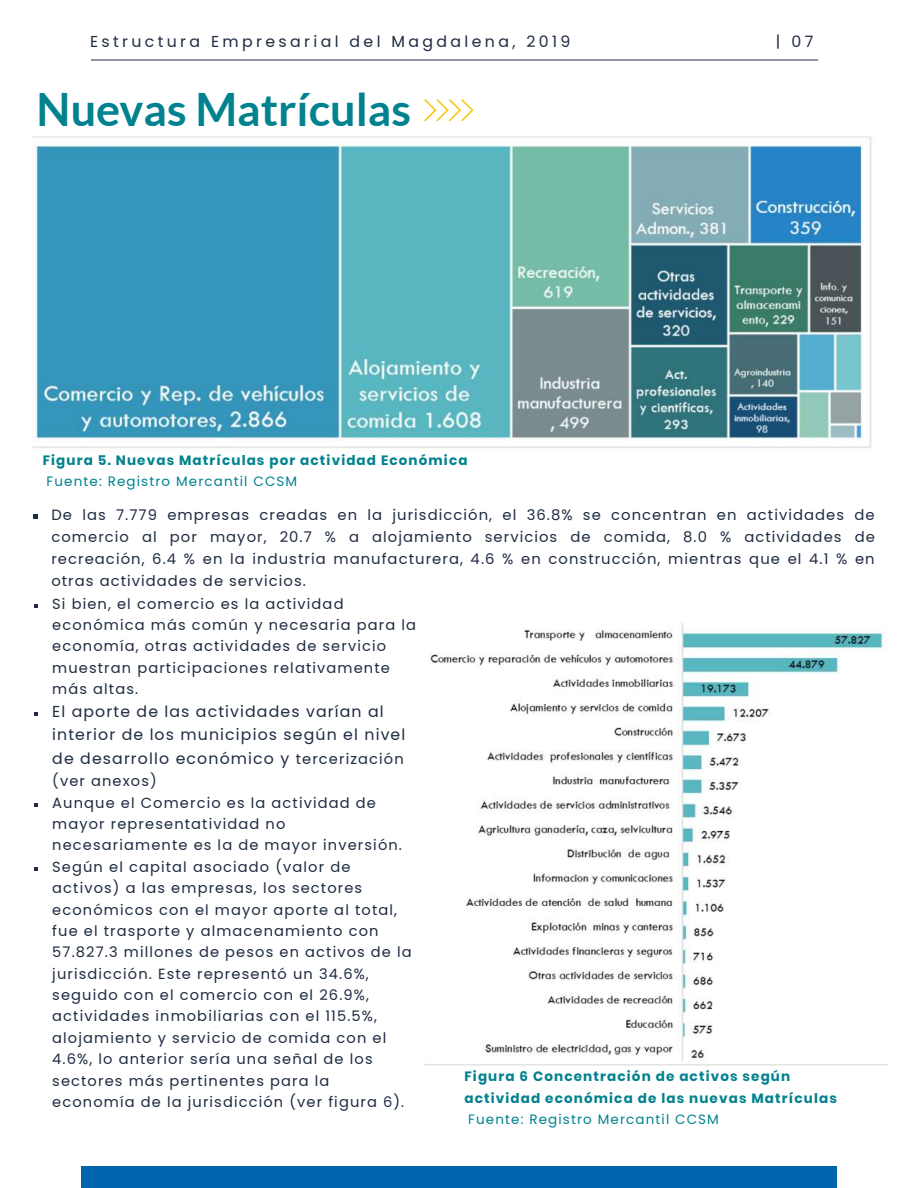
<style>
.page{position:relative;width:918px;height:1188px;background:#fff}
.page>*{position:absolute;margin:0;border:0;box-sizing:border-box;transform-origin:0 0}
.t1{font:700 45px "Lato";color:#01828e}
.t2{font:15.75px/23.7px "Poppins";letter-spacing:.07em;color:#1f2c42}
.t3{font:15.75px "Poppins";letter-spacing:.215em;color:#1f2c42}
.t4{font:14.85px/22.2px "Poppins";letter-spacing:.07em;color:#1f2c42;text-align:justify}
.t5{font:14.7px/21.5px "Poppins";letter-spacing:.075em;color:#1f2c42}
.t6{font:700 13.5px/21.5px "Poppins";letter-spacing:.085em;color:#01828e}
.t7{font:13.5px "Poppins";letter-spacing:.085em;color:#01828e}
.s1{font-size:14.7px}
</style>
<div class="page">
<hr style="left:91px;top:59px;width:42px;height:1px;background:#1f2c42">
<hr style="left:133px;top:59px;width:41px;height:1px;background:#1f2c42">
<hr style="left:174px;top:59px;width:42px;height:1px;background:#1f2c42">
<hr style="left:216px;top:59px;width:42px;height:1px;background:#1f2c42">
<hr style="left:258px;top:59px;width:41px;height:1px;background:#1f2c42">
<hr style="left:299px;top:59px;width:42px;height:1px;background:#1f2c42">
<hr style="left:341px;top:59px;width:42px;height:1px;background:#1f2c42">
<hr style="left:383px;top:59px;width:41px;height:1px;background:#1f2c42">
<hr style="left:424px;top:59px;width:42px;height:1px;background:#1f2c42">
<hr style="left:466px;top:59px;width:42px;height:1px;background:#1f2c42">
<hr style="left:508px;top:59px;width:41px;height:1px;background:#1f2c42">
<hr style="left:549px;top:59px;width:42px;height:1px;background:#1f2c42">
<hr style="left:591px;top:59px;width:42px;height:1px;background:#1f2c42">
<hr style="left:633px;top:59px;width:41px;height:1px;background:#1f2c42">
<hr style="left:674px;top:59px;width:42px;height:1px;background:#1f2c42">
<hr style="left:716px;top:59px;width:42px;height:1px;background:#1f2c42">
<hr style="left:758px;top:59px;width:41px;height:1px;background:#1f2c42">
<svg style="left:799px;top:59px;width:19px;height:1px"></svg>
<div style="left:81px;top:1167px;width:756px;height:21px;background:#0065ac"></div>
<svg style="left:424px;top:99px;width:50px;height:22px"></svg>
<svg style="left:33px;top:515px;width:5px;height:4px"></svg>
<img style="left:33px;top:136px;width:839px;height:312px">
<img style="left:425px;top:623px;width:462px;height:442px">
<svg style="left:34px;top:604px;width:4px;height:4px"></svg>
<svg style="left:34px;top:712px;width:4px;height:4px"></svg>
<svg style="left:34px;top:803px;width:4px;height:4px"></svg>
<svg style="left:34px;top:867px;width:4px;height:4px"></svg>
<p class="t3" style="left:90px;top:32px;width:482px">Estructura Empresarial del Magdalena, 2019</p>
<p class="t2" style="left:776px;top:30px;width:39px">| 07</p>
<h1 class="t1" style="left:37px;top:84px;width:376px">Nuevas Matrículas</h1>
<p class="t6" style="left:43px;top:449px;width:426px">Figura 5. Nuevas Matrículas por actividad Económica</p>
<p class="t7" style="left:47px;top:473px;width:252px">Fuente: Registro Mercantil CCSM</p>
<p class="t4" style="left:51px;top:504px;width:825px">De las 7.779 empresas creadas en la jurisdicción, el 36.8% se concentran en actividades de comercio al por mayor, 20.7 % a alojamiento servicios de comida, 8.0 % actividades de recreación, 6.4 % en la industria manufacturera, 4.6 % en construcción, mientras que el 4.1 % en otras actividades de servicios.</p>
<p class="t5" style="left:52px;top:593px;width:365px">Si bien, el comercio es la actividad económica más común y necesaria para la economía, otras actividades de servicio muestran participaciones relativamente más altas.</p>
<p class="t2" style="left:52px;top:699px;width:355px">El aporte de las actividades varían al interior de los municipios según el nivel de desarrollo económico y <span class="s1">tercerización</span></p>
<p class="t5" style="left:52px;top:771px;width:361px">(ver anexos)<br>Aunque el Comercio es la actividad de mayor representatividad no necesariamente es la de mayor inversión.<br>Según el capital asociado (valor de activos) a las empresas, los sectores económicos con el mayor aporte al total, fue el trasporte y almacenamiento con 57.827.3 millones de pesos en activos de la jurisdicción. Este representó un 34.6%, seguido con el comercio con el 26.9%, actividades inmobiliarias con el 115.5%, alojamiento y servicio de comida con el 4.6%, lo anterior sería una señal de los sectores más pertinentes para la economía de la jurisdicción (ver figura 6).</p>
<p class="t6" style="left:464px;top:1066px;width:374px">Figura 6 Concentración de activos según actividad económica de las nuevas Matrículas</p>
<p class="t7" style="left:468px;top:1111px;width:252px">Fuente: Registro Mercantil CCSM</p>
</div>
